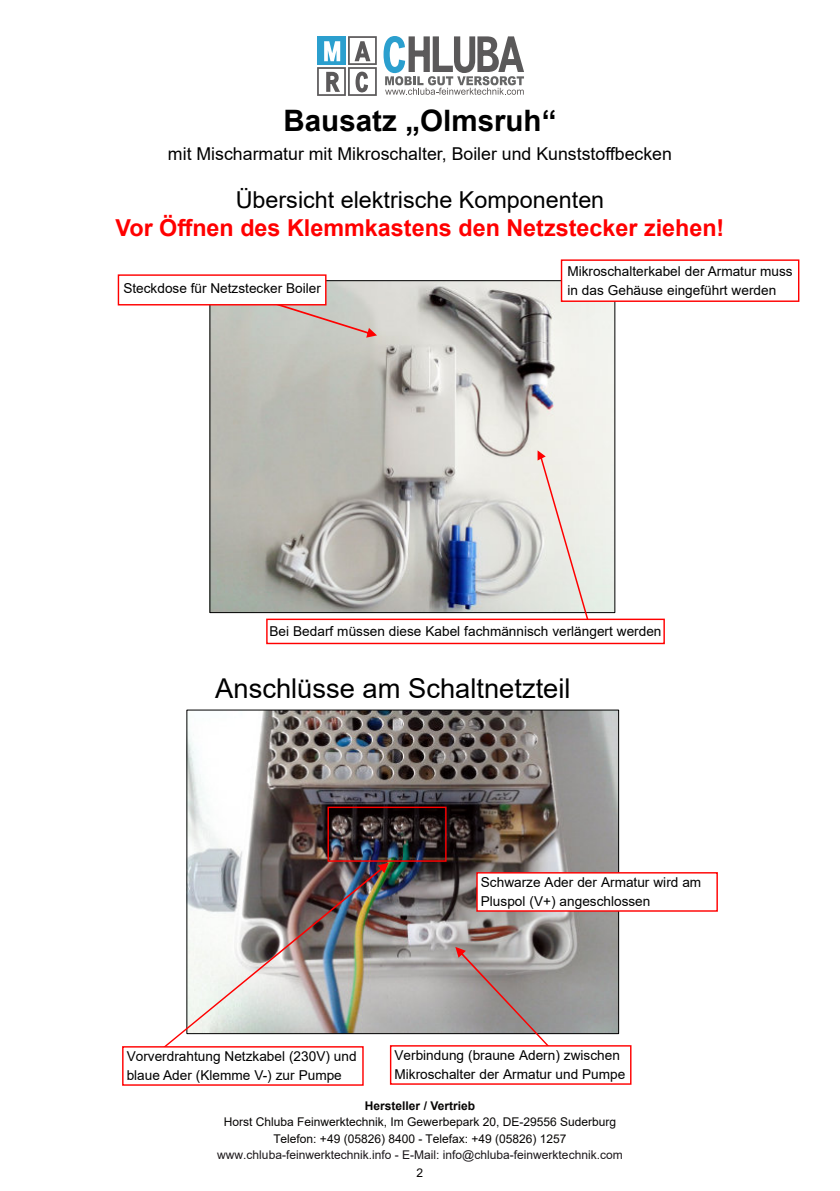
<style>
.page{position:relative;width:840px;height:1191px;background:#fff}
.page>*{position:absolute;margin:0;border:0;box-sizing:border-box;transform-origin:0 0}
.t1{font:700 29.6px "Arial";color:#000}
.t2{font:27.2px "Arial";color:#000}
.t3{font:700 23.4px "Arial";color:#f00}
.t4{font:23.4px "Arial";color:#000}
.t5{font:17.8px "Arial";color:#000}
.t6{font:13.6px/18.6px "Arial";color:#000}
.t7{font:12px/16.2px "Arial";color:#070504;text-align:center}
.t8{font:12px "Arial";color:#1b171a}
.t9{font:700 12px "Arial";color:#070504}
</style>
<div class="page">
<img style="left:211px;top:282px;width:402px;height:329px">
<svg style="left:537px;top:450px;width:51px;height:168px;background:#e9e2dc"></svg>
<svg style="left:245px;top:293px;width:132px;height:45px;background:#cac0ba"></svg>
<div style="left:118px;top:274px;width:208px;height:31px;background:#fff;border:1px solid #f00"></div>
<svg style="left:317px;top:36px;width:59px;height:60px"></svg>
<svg style="left:383px;top:36px;width:141px;height:59px"></svg>
<img style="left:188px;top:711px;width:428px;height:321px">
<div style="left:266px;top:618px;width:398px;height:26px;background:#fff;border:1px solid #f00"></div>
<div style="left:560px;top:259px;width:239px;height:43px;background:#fff;border:1px solid #f00"></div>
<div style="left:327px;top:806px;width:119px;height:55px;border:1px solid #f00"></div>
<img style="left:164px;top:862px;width:224px;height:188px">
<svg style="left:455px;top:947px;width:111px;height:98px;background:#a49d9c"></svg>
<div style="left:122px;top:1046px;width:241px;height:39px;background:#fff;border:1px solid #f00"></div>
<div style="left:389px;top:1045px;width:242px;height:39px;background:#fff;border:1px solid #f00"></div>
<div style="left:476px;top:872px;width:241px;height:39px;background:#fff;border:1px solid #f00"></div>
<h1 class="t1" style="left:283px;top:109px;width:274px">Bausatz „Olmsruh“</h1>
<h3 class="t5" style="left:168px;top:147px;width:505px">mit Mischarmatur mit Mikroschalter, Boiler und Kunststoffbecken</h3>
<h3 class="t4" style="left:235px;top:191px;width:370px">Übersicht elektrische Komponenten</h3>
<h3 class="t3" style="left:115px;top:219px;width:610px">Vor Öffnen des Klemmkastens den Netzstecker ziehen!</h3>
<p class="t6" style="left:567px;top:263px;width:227px">Mikroschalterkabel der Armatur muss</p>
<p class="t6" style="left:123px;top:280px;width:199px">Steckdose für Netzstecker Boiler</p>
<p class="t6" style="left:567px;top:282px;width:210px">in das Gehäuse eingeführt werden</p>
<p class="t6" style="left:269px;top:623px;width:393px">Bei Bedarf müssen diese Kabel fachmännisch verlängert werden</p>
<h2 class="t2" style="left:215px;top:678px;width:356px">Anschlüsse am Schaltnetzteil</h2>
<p class="t6" style="left:480px;top:874px;width:222px">Schwarze Ader der Armatur wird am<br>Pluspol (V+) angeschlossen</p>
<p class="t6" style="left:127px;top:1048px;width:231px">Vorverdrahtung Netzkabel (230V) und blaue Ader (Klemme V-) zur Pumpe</p>
<p class="t6" style="left:394px;top:1047px;width:232px">Verbindung (braune Adern) zwischen<br>Mikroschalter der Armatur und Pumpe</p>
<p class="t9" style="left:364px;top:1101px;width:112px">Hersteller / Vertrieb</p>
<p class="t7" style="left:223px;top:1115px;width:394px">Horst Chluba Feinwerktechnik, Im Gewerbepark 20, DE-29556 Suderburg<br>Telefon: +49 (05826) 8400 - Telefax: +49 (05826) 1257</p>
<p class="t8" style="left:217px;top:1150px;width:407px">www.chluba-feinwerktechnik.info - E-Mail: info@chluba-feinwerktechnik.com</p>
<p class="t7" style="left:416px;top:1166px;width:8px">2</p>
</div>
